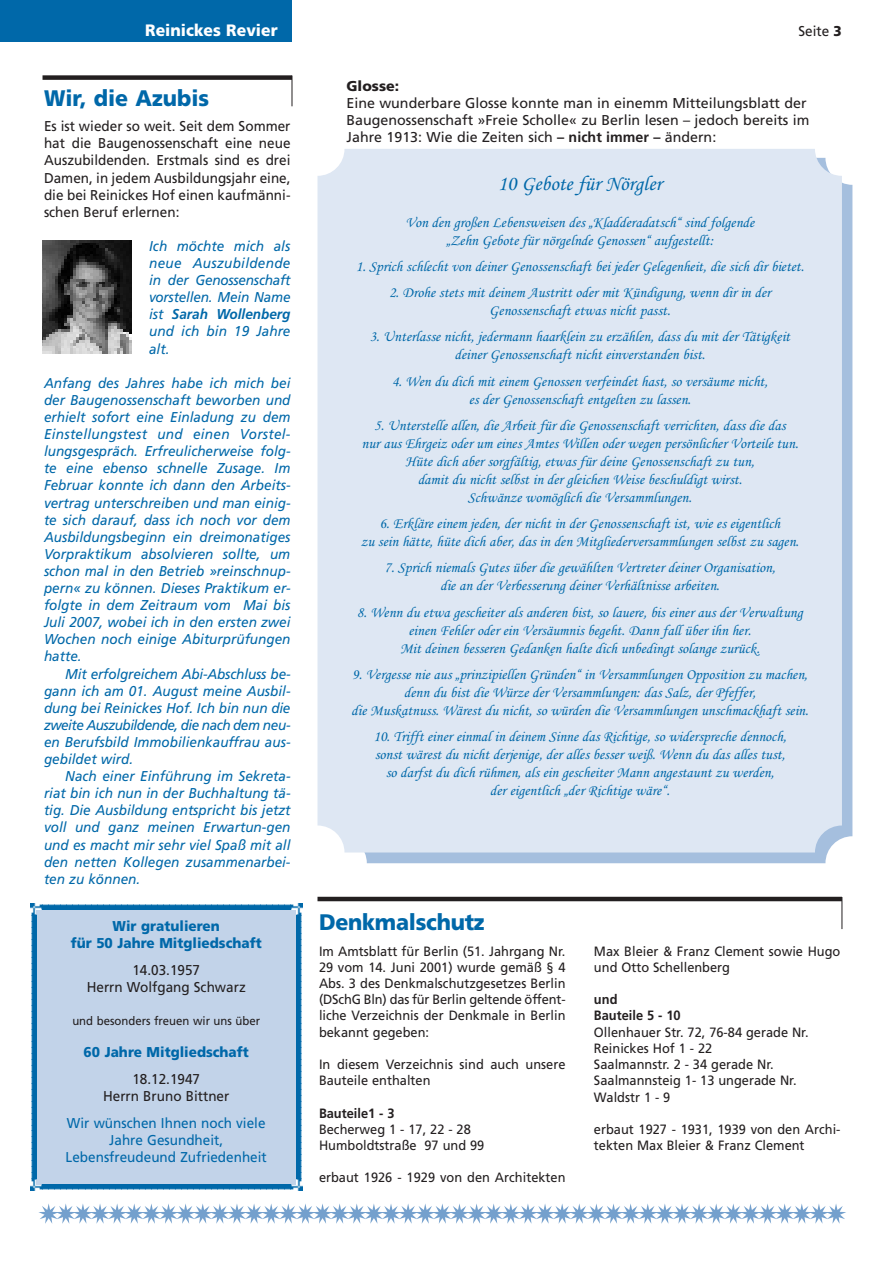
<style>
.page{position:relative;width:893px;height:1263px;background:#fff}
.page>*{position:absolute;margin:0;border:0;box-sizing:border-box;transform-origin:0 0}
.t1{font:900 22.5px "Frutiger";letter-spacing:-.01em;color:#0068a9;scale:.95 1}
.t2{font:21px "Monotype Corsiva";color:#0068a9}
.t3{font:900 16.5px "Frutiger";color:#fff;scale:.95 1}
.t4{font:15px/18px "Monotype Corsiva";color:#0068a9;text-align:center}
.t5{font:italic 14.25px/17.1px "Frutiger";color:#0068a9;text-align:justify;scale:.95 1}
.t6{font:14.25px/17.1px "Frutiger";color:#231f20;text-align:center;scale:.95 1}
.t7{font:14.25px/17.1px "Frutiger";color:#231f20}
.t8{font:14.25px/17.1px "Frutiger";color:#0068a9;text-align:center;scale:.95 1}
.t9{font:900 14.25px/17.1px "Frutiger";color:#0068a9;text-align:center;scale:.95 1}
.t10{font:900 14.25px "Frutiger";color:#231f20}
.t11{font:13.5px/16.2px "Frutiger";color:#231f20;scale:.95 1}
.t12{font:700 13.5px/16.2px "Frutiger";color:#231f20;scale:.95 1}
.t13{font:12px "Frutiger";color:#231f20;scale:.95 1}
.s1{font-weight:900}
.s2{font-weight:700}
</style>
<div class="page">
<div style="left:340px;top:158px;width:512px;height:705px;background:#a5bfde;border-radius:27px"></div>
<div style="left:317px;top:149px;width:525px;height:703px;background:#dee7f3;border-radius:27px"></div>
<div style="left:0;top:0;width:292px;height:42px;background:#0068a9"></div>
<div style="left:43px;top:75px;width:249px;height:5px;background:#231f20"></div>
<hr style="left:292px;top:76px;width:1px;height:30px;background:#231f20">
<svg style="left:38px;top:1204px;width:808px;height:20px"></svg>
<svg style="left:31px;top:904px;width:271px;height:287px;background:#b4cbe4"></svg>
<img style="left:43px;top:240px;width:88px;height:114px">
<hr style="left:842px;top:897px;width:1px;height:32px;background:#231f20">
<hr style="left:317px;top:897px;width:525px;height:4px;background:#231f20">
<p class="t3" style="left:145px;top:24px;width:141px">Reinickes Revier</p>
<p class="t6" style="left:798px;top:24px;width:47px">Seite <span class="s1">3</span></p>
<h1 class="t1" style="left:44px;top:89px;width:175px">Wir, die Azubis</h1>
<p class="t6" style="left:44px;top:119px;width:261px;text-align:justify">Es ist wieder so weit. Seit dem Sommer hat die Baugenossenschaft eine neue Auszubildenden. Erstmals sind es drei Damen, in jedem Ausbildungsjahr eine, die bei Reinickes Hof einen kaufmänni&shy;schen Beruf erlernen:</p>
<p class="t5" style="left:149px;top:239px;width:150px">Ich möchte mich als neue Auszubildende in der Genossenschaft vorstellen. Mein Name ist <span class="s2">Sarah Wollenberg </span>und ich bin 19 Jahre alt.</p>
<p class="t5" style="left:44px;top:375px;width:261px">Anfang des Jahres habe ich mich bei der Baugenossenschaft beworben und erhielt sofort eine Einladung zu dem Einstellungstest und einen Vorstel&shy;lungsgespräch. Erfreulicherweise folg&shy;te eine ebenso schnelle Zusage. Im Februar konnte ich dann den Arbeits&shy;vertrag unterschreiben und man einig&shy;te sich darauf, dass ich noch vor dem Ausbildungsbeginn ein dreimonatiges Vorpraktikum absolvieren sollte, um schon mal in den Betrieb »reinschnup&shy;pern« zu können. Dieses Praktikum er&shy;folgte in dem Zeitraum vom Mai bis Juli 2007, wobei ich in den ersten zwei Wochen noch einige Abiturprüfungen hatte.</p>
<p class="t5" style="left:44px;top:666px;width:261px;text-indent:21px">Mit erfolgreichem Abi-Abschluss be&shy;gann ich am 01. August meine Ausbil&shy;dung bei Reinickes Hof. Ich bin nun die zweite Auszubildende, die nach dem neu&shy;en Berufsbild Immobilienkauffrau aus&shy;gebildet wird.</p>
<p class="t5" style="left:44px;top:769px;width:261px;text-indent:21px">Nach einer Einführung im Sekreta&shy;riat bin ich nun in der Buchhaltung tä&shy;tig. Die Ausbildung entspricht bis jetzt voll und ganz meinen Erwartun-gen und es macht mir sehr viel Spaß mit all den netten Kollegen zusammenarbei&shy;ten zu können.</p>
<p class="t9" style="left:71px;top:918px;width:203px">Wir gratulieren<br>für 50 Jahre Mitgliedschaft</p>
<p class="t6" style="left:87px;top:962px;width:169px">14.03.1957<br>Herrn Wolfgang Schwarz</p>
<p class="t13" style="left:72px;top:1016px;width:199px">und besonders freuen wir uns über</p>
<p class="t9" style="left:84px;top:1044px;width:176px">60 Jahre Mitgliedschaft</p>
<p class="t6" style="left:103px;top:1071px;width:135px">18.12.1947<br>Herrn Bruno Bittner</p>
<p class="t8" style="left:66px;top:1116px;width:213px">Wir wünschen Ihnen noch viele<br>Jahre Gesundheit,<br>Lebensfreudeund Zufriedenheit</p>
<p class="t10" style="left:346px;top:80px;width:54px">Glosse:</p>
<p class="t7" style="left:346px;top:95px;width:464px">Eine wunderbare Glosse konnte man in einemm Mitteilungsblatt der<br>Baugenossenschaft »Freie Scholle« zu Berlin lesen – jedoch bereits im<br>Jahre 1913: Wie die Zeiten sich <span class="s2">– nicht immer –</span> ändern:</p>
<h2 class="t2" style="left:498px;top:170px;width:165px">10 Gebote für Nörgler</h2>
<p class="t4" style="left:405px;top:213px;width:350px">Von den großen Lebensweisen des „Kladderadatsch“ sind folgende „Zehn Gebote für nörgelnde Genossen“ aufgestellt:</p>
<p class="t4" style="left:356px;top:257px;width:450px">1. Sprich schlecht von deiner Genossenschaft bei jeder Gelegenheit, die sich dir bietet.</p>
<p class="t4" style="left:389px;top:283px;width:383px">2. Drohe stets mit deinem Austritt oder mit Kündigung, wenn dir in der<br>Genossenschaft etwas nicht passt.</p>
<p class="t4" style="left:370px;top:327px;width:422px">3. Unterlasse nicht, jedermann haarklein zu erzählen, dass du mit der Tätigkeit deiner Genossenschaft nicht einverstanden bist.</p>
<p class="t4" style="left:392px;top:371px;width:377px">4. Wen du dich mit einem Genossen verfeindet hast, so versäume nicht, es der Genossenschaft entgelten zu lassen.</p>
<p class="t4" style="left:361px;top:416px;width:438px">5. Unterstelle allen, die Arbeit für die Genossenschaft verrichten, dass die das<br>nur aus Ehrgeiz oder um eines Amtes Willen oder wegen persönlicher Vorteile tun.<br>Hüte dich aber sorgfältig, etwas für deine Genossenschaft zu tun,<br>damit du nicht selbst in der gleichen Weise beschuldigt wirst.<br>Schwänze womöglich die Versammlungen.</p>
<p class="t4" style="left:361px;top:514px;width:440px">6. Erkläre einem jeden, der nicht in der Genossenschaft ist, wie es eigentlich<br>zu sein hätte, hüte dich aber, das in den Mitgliederversammlungen selbst zu sagen.</p>
<p class="t4" style="left:384px;top:558px;width:392px">7. Sprich niemals Gutes über die gewählten Vertreter deiner Organisation, die an der Verbesserung deiner Verhältnisse arbeiten.</p>
<p class="t4" style="left:357px;top:602px;width:447px">8. Wenn du etwa gescheiter als anderen bist, so lauere, bis einer aus der Verwaltung einen Fehler oder ein Versäumnis begeht. Dann fall über ihn her.<br>Mit deinen besseren Gedanken halte dich unbedingt solange zurück.</p>
<p class="t4" style="left:351px;top:665px;width:459px">9. Vergesse nie aus „prinzipiellen Gründen“ in Versammlungen Opposition zu machen, denn du bist die Würze der Versammlungen: das Salz, der Pfeffer,<br>die Muskatnuss. Wärest du nicht, so würden die Versammlungen unschmackhaft sein.</p>
<p class="t4" style="left:373px;top:727px;width:414px">10. Trifft einer einmal in deinem Sinne das Richtige, so widerspreche dennoch, sonst wärest du nicht derjenige, der alles besser weiß. Wenn du das alles tust, so darfst du dich rühmen, als ein gescheiter Mann angestaunt zu werden,<br>der eigentlich „der Richtige wäre“.</p>
<h1 class="t1" style="left:319px;top:913px;width:176px">Denkmalschutz</h1>
<p class="t11" style="left:319px;top:944px;width:261px;text-align:justify">Im Amtsblatt für Berlin (51. Jahrgang Nr.<br>29 vom 14. Juni 2001) wurde gemäß § 4<br>Abs. 3 des Denkmalschutzgesetzes Berlin (DSchG Bln) das für Berlin geltende öffent&shy;liche Verzeichnis der Denkmale in Berlin bekannt gegeben:</p>
<p class="t11" style="left:319px;top:1057px;width:261px">In diesem Verzeichnis sind auch unsere<br>Bauteile enthalten</p>
<p class="t12" style="left:319px;top:1106px;width:81px">Bauteile1 - 3</p>
<p class="t11" style="left:319px;top:1122px;width:176px">Becherweg 1 - 17, 22 - 28<br>Humboldtstraße 97 und 99</p>
<p class="t11" style="left:319px;top:1170px;width:261px">erbaut 1926 - 1929 von den Architekten</p>
<p class="t11" style="left:594px;top:944px;width:261px">Max Bleier &amp; Franz Clement sowie Hugo und Otto Schellenberg</p>
<p class="t12" style="left:594px;top:992px;width:93px">und<br>Bauteile 5 - 10</p>
<p class="t11" style="left:594px;top:1025px;width:227px">Ollenhauer Str. 72, 76-84 gerade Nr.<br>Reinickes Hof 1 - 22<br>Saalmannstr. 2 - 34 gerade Nr.<br>Saalmannsteig 1- 13 ungerade Nr.<br>Waldstr 1 - 9</p>
<p class="t11" style="left:594px;top:1122px;width:261px">erbaut 1927 - 1931, 1939 von den Archi&shy;tekten Max Bleier &amp; Franz Clement</p>
</div>
